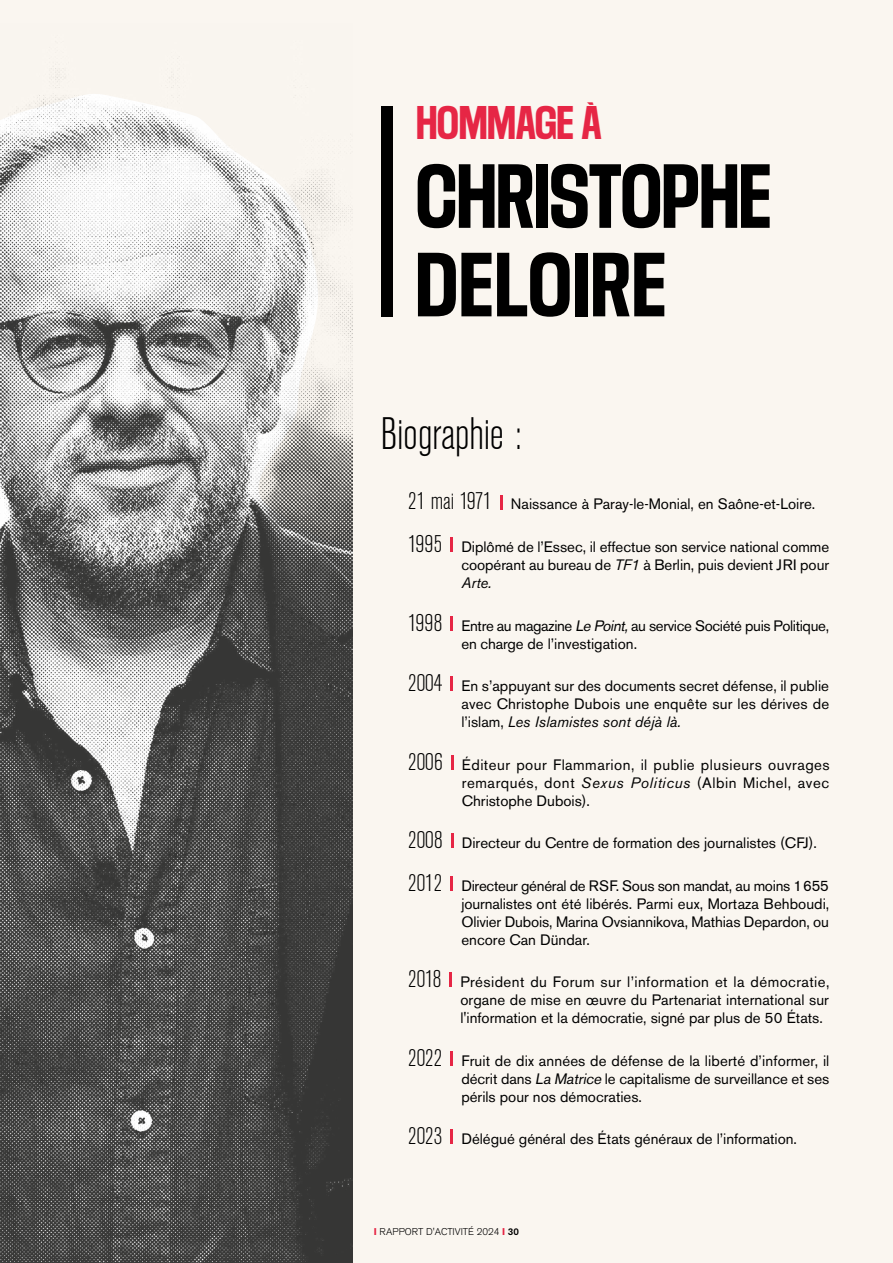
<style>
.page{position:relative;width:893px;height:1263px;background:#faf6f0}
.page>*{position:absolute;margin:0;border:0;box-sizing:border-box;transform-origin:0 0}
.t1{font:700 semi-condensed 78px/88.5px "Media Sans";letter-spacing:.02em;color:#000}
.t2{font:300 condensed 45px "Akzidenz Grotesk BE";letter-spacing:-.01em;color:#000}
.t3{font:700 semi-condensed 40.5px "Media Sans";letter-spacing:.02em;color:#e62645}
.t4{font:300 condensed 24px "Akzidenz Grotesk BE";color:#000}
.t5{font:15px/18px "Akzidenz Grotesk BE";color:#000;text-align:justify}
.t6{font:15px/18px "Akzidenz Grotesk BE";letter-spacing:-.02em;color:#000}
.t7{font:300 9.75px "Akzidenz Grotesk BE";color:#000}
.s1{font-style:italic}
.s2{font-weight:700;color:#e62645}
.s3{font-weight:500}
</style>
<div class="page">
<img style="left:0;top:58px;width:353px;height:1205px">
<hr style="left:500px;top:495px;width:3px;height:14px;background:#e62645">
<hr style="left:450px;top:537px;width:3px;height:15px;background:#e62645">
<hr style="left:450px;top:616px;width:3px;height:14px;background:#e62645">
<hr style="left:450px;top:676px;width:3px;height:15px;background:#e62645">
<hr style="left:451px;top:755px;width:3px;height:14px;background:#e62645">
<hr style="left:451px;top:833px;width:3px;height:15px;background:#e62645">
<hr style="left:450px;top:876px;width:3px;height:14px;background:#e62645">
<hr style="left:449px;top:972px;width:3px;height:15px;background:#e62645">
<hr style="left:450px;top:1051px;width:3px;height:14px;background:#e62645">
<hr style="left:450px;top:1129px;width:3px;height:15px;background:#e62645">
<div style="left:381px;top:106px;width:12px;height:211px;background:#000"></div>
<h3 class="t3" style="left:417px;top:99px;width:186px">HOMMAGE À</h3>
<h1 class="t1" style="left:417px;top:149px;width:355px">CHRISTOPHE<br>DELOIRE</h1>
<h2 class="t2" style="left:381px;top:410px;width:143px">Biographie :</h2>
<h3 class="t4" style="left:408px;top:488px;width:85px">21 mai 1971</h3>
<p class="t5" style="left:511px;top:495px;width:306px">Naissance à Paray-le-Monial, en Saône-et-Loire.</p>
<h3 class="t4" style="left:408px;top:531px;width:35px">1995</h3>
<p class="t5" style="left:461px;top:538px;width:369px">Diplômé de l’Essec, il effectue son service national comme coopérant au bureau de <span class="s1">TF1</span> à Berlin, puis devient JRI pour <span class="s1">Arte.</span></p>
<h3 class="t4" style="left:408px;top:609px;width:35px">1998</h3>
<p class="t6" style="left:461px;top:616px;width:369px">Entre au magazine <span class="s1">Le Point,</span>au service Société puis Politique, en charge de l’investigation.</p>
<h3 class="t4" style="left:408px;top:670px;width:35px">2004</h3>
<p class="t5" style="left:461px;top:677px;width:369px">En s’appuyant sur des documents secret défense, il publie avec Christophe Dubois une enquête sur les dérives de l’islam, <span class="s1">Les Islamistes sont déjà là.</span></p>
<h3 class="t4" style="left:408px;top:748px;width:36px">2006</h3>
<p class="t5" style="left:462px;top:755px;width:369px">Éditeur pour Flammarion, il publie plusieurs ouvrages remarqués, dont <span class="s1">Sexus Politicus</span> (Albin Michel, avec Christophe Dubois).</p>
<h3 class="t4" style="left:408px;top:827px;width:36px">2008</h3>
<p class="t5" style="left:462px;top:834px;width:357px">Directeur du Centre de formation des journalistes (CFJ).</p>
<h3 class="t4" style="left:408px;top:869px;width:35px">2012</h3>
<p class="t5" style="left:461px;top:876px;width:369px">Directeur général de RSF. Sous son mandat, au moins 1 655 journalistes ont été libérés. Parmi eux, Mortaza Behboudi, Olivier Dubois, Marina Ovsiannikova, Mathias Depardon, ou encore Can Dündar.</p>
<h3 class="t4" style="left:408px;top:966px;width:34px">2018</h3>
<p class="t5" style="left:460px;top:973px;width:371px">Président du Forum sur l’information et la démocratie, organe de mise en œuvre du Partenariat international sur l'information et la démocratie, signé par plus de 50 États.</p>
<h3 class="t4" style="left:408px;top:1044px;width:35px">2022</h3>
<p class="t5" style="left:461px;top:1051px;width:369px">Fruit de dix années de défense de la liberté d’informer, il décrit dans <span class="s1">La Matrice</span> le capitalisme de surveillance et ses périls pour nos démocraties.</p>
<h3 class="t4" style="left:408px;top:1123px;width:35px">2023</h3>
<p class="t5" style="left:461px;top:1130px;width:337px">Délégué général des États généraux de l’information.</p>
<p class="t7" style="left:374px;top:1226px;width:147px"><span class="s2">I</span> RAPPORT D'ACTIVITÉ 2024 <span class="s2">I</span> <span class="s3">30</span></p>
</div>
